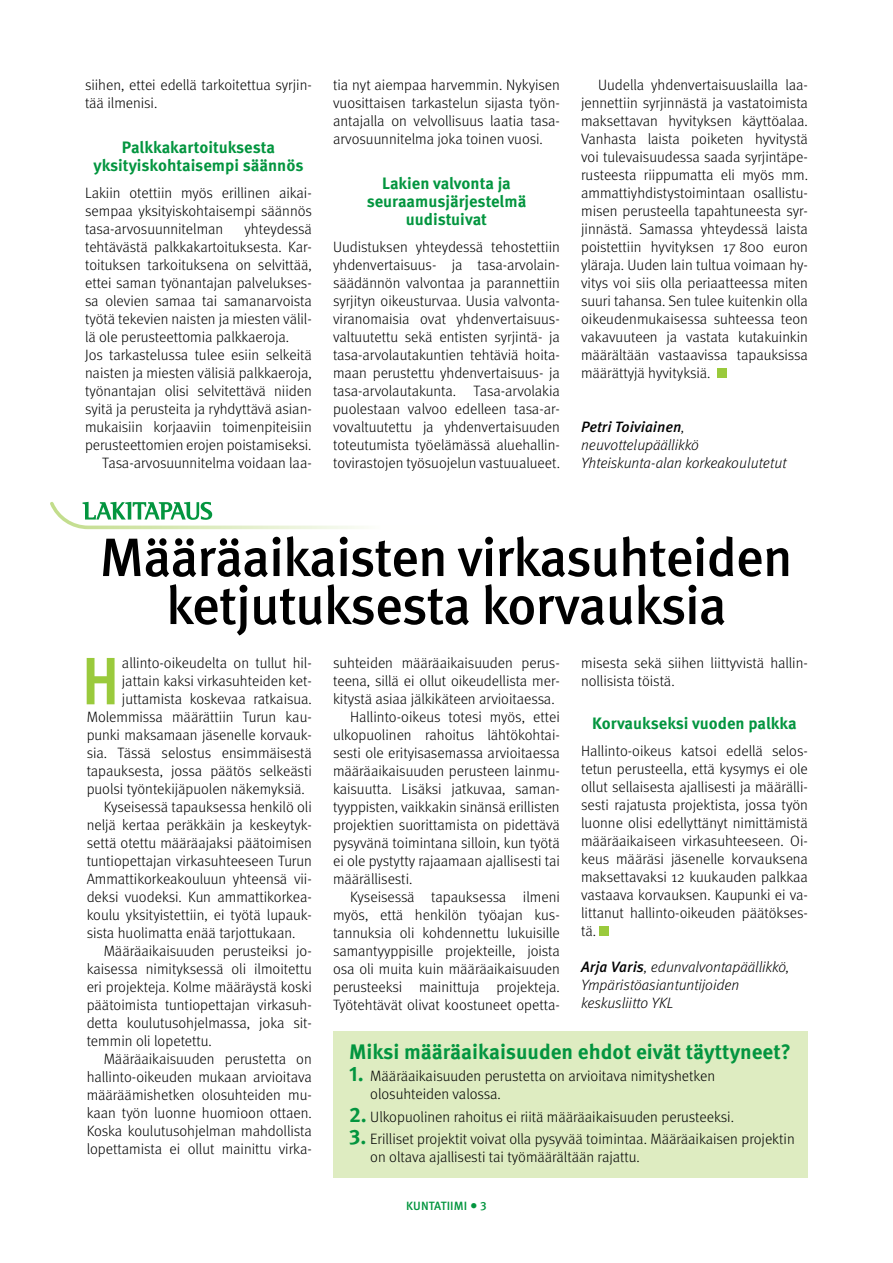
<style>
.page{position:relative;width:893px;height:1263px;background:#fff}
.page>*{position:absolute;margin:0;border:0;box-sizing:border-box;transform-origin:0 0}
.leipis_met_10_12_ANF{font:700 67.05px "Meta Cond OT";color:#9aca3c}
.ots_met_1{font:500 54px/48px "Meta OT";letter-spacing:-.025em;color:#000;text-align:center}
.väliots_met_1{font:700 21px "Meta OT";color:#03953f}
.väliots_met_1-2{font:700 16.5px/18px "Meta OT";color:#03953f;text-align:center}
.leipis_met_10_12{font:300 15px/18px "Meta OT";letter-spacing:-.005em;color:#000;text-align:justify}
.leipis_met_10_12_EI{font:300 15px/18px "Meta OT";letter-spacing:-.005em;color:#000;text-align:justify}
.leipis_met_10_12_ANF-2{font:300 15px "Meta OT";letter-spacing:-.005em;color:#000}
.kirjoittaja_met_tied{font:italic 300 15px/18px "Meta OT";color:#000}
.kirjoittaja_met_medi{font:italic 500 15px "Meta OT";color:#000}
.t1{font:500 12px "Meta OT";letter-spacing:.01em;color:#03953f}
.s1{font-weight:300}
.s2{font-weight:500}
.s3{font-weight:700;font-size:21px;color:#03953f}
.s4{font-size:15px}
</style>
<div class="page">
<div style="left:333px;top:1031px;width:475px;height:147px;background:#deecc1"></div>
<div style="left:717px;top:369px;width:10px;height:9px;background:#9aca3c"></div>
<div style="left:599px;top:927px;width:10px;height:9px;background:#9aca3c"></div>
<svg style="left:50px;top:501px;width:313px;height:29px"></svg>
<p class="leipis_met_10_12" style="left:85px;top:76px;width:228px">siihen, ettei edellä tarkoitettua syrjin&shy;tää ilmenisi.</p>
<p class="väliots_met_1-2" style="left:93px;top:138px;width:212px">Palkkakartoituksesta yksityiskohtaisempi säännös</p>
<p class="leipis_met_10_12_EI" style="left:85px;top:184px;width:228px">Lakiin otettiin myös erillinen aikai&shy;sempaa yksityiskohtaisempi säännös tasa-arvosuunnitelman</p>
<p class="leipis_met_10_12_EI" style="left:85px;top:220px;width:228px;text-indent:159px">yhteydessä tehtävästä palkkakartoituksesta. Kar&shy;toituksen tarkoituksena on selvittää, ettei saman työnantajan palvelukses&shy;sa olevien samaa tai samanarvoista työtä tekevien naisten ja miesten välil&shy;lä ole perusteettomia palkkaeroja.</p>
<p class="leipis_met_10_12_EI" style="left:85px;top:346px;width:228px">Jos tarkastelussa tulee esiin selkeitä naisten ja miesten välisiä palkkaeroja, työnantajan olisi selvitettävä niiden syitä ja perusteita ja ryhdyttävä asian&shy;mukaisiin korjaaviin toimenpiteisiin perusteettomien erojen poistamiseksi.</p>
<p class="leipis_met_10_12" style="left:102px;top:454px;width:211px">Tasa-arvosuunnitelma voidaan laa-</p>
<p class="leipis_met_10_12" style="left:333px;top:76px;width:228px">tia nyt aiempaa harvemmin. Nykyisen vuosittaisen tarkastelun sijasta työn&shy;antajalla on velvollisuus laatia tasa&shy;arvosuunnitelma joka toinen vuosi.</p>
<p class="väliots_met_1-2" style="left:367px;top:174px;width:161px">Lakien valvonta ja seuraamusjärjestelmä uudistuivat</p>
<p class="leipis_met_10_12_EI" style="left:333px;top:238px;width:228px">Uudistuksen yhteydessä tehostettiin yhdenvertaisuus- ja tasa-arvolain&shy;säädännön valvontaa ja parannettiin syrjityn oikeusturvaa. Uusia valvonta&shy;viranomaisia ovat yhdenvertaisuus&shy;valtuutettu sekä entisten syrjintä- ja tasa-arvolautakuntien tehtäviä hoita&shy;maan perustettu yhdenvertaisuus- ja tasa-arvolautakunta. Tasa-arvolakia puolestaan valvoo edelleen tasa-ar&shy;vovaltuutettu ja yhdenvertaisuuden toteutumista työelämässä aluehallin&shy;tovirastojen työsuojelun vastuualueet.</p>
<p class="leipis_met_10_12" style="left:581px;top:76px;width:228px;text-indent:17px">Uudella yhdenvertaisuuslailla laa&shy;jennettiin syrjinnästä ja vastatoimista maksettavan hyvityksen käyttöalaa.<br>Vanhasta laista poiketen hyvitystä voi tulevaisuudessa saada syrjintäpe&shy;rusteesta riippumatta eli myös mm. ammattiyhdistystoimintaan osallistu&shy;misen perusteella tapahtuneesta syr&shy;jinnästä. Samassa yhteydessä laista poistettiin hyvityksen 17 800 euron yläraja. Uuden lain tultua voimaan hy&shy;vitys voi siis olla periaatteessa miten suuri tahansa. Sen tulee kuitenkin olla oikeudenmukaisessa suhteessa teon vakavuuteen ja vastata kutakuinkin määrältään vastaavissa tapauksissa määrättyjä hyvityksiä.</p>
<p class="kirjoittaja_met_medi" style="left:581px;top:418px;width:105px">Petri Toiviainen<span class="s1">,</span></p>
<p class="kirjoittaja_met_tied" style="left:581px;top:436px;width:119px">neuvottelupäällikkö</p>
<p class="kirjoittaja_met_tied" style="left:581px;top:454px;width:207px">Yhteiskunta-alan korkeakoulutetut</p>
<p class="ots_met_1" style="left:99px;top:534px;width:695px">Määräaikaisten virkasuhteiden ketjutuksesta korvauksia</p>
<p class="leipis_met_10_12" style="left:581px;top:654px;width:228px">misesta sekä siihen liittyvistä hallin&shy;nollisista töistä.</p>
<p class="väliots_met_1-2" style="left:592px;top:714px;width:206px">Korvaukseksi vuoden palkka</p>
<p class="leipis_met_10_12_EI" style="left:581px;top:742px;width:228px">Hallinto-oikeus katsoi edellä selos&shy;tetun perusteella, että kysymys ei ole ollut sellaisesta ajallisesti ja määrälli&shy;sesti rajatusta projektista, jossa työn luonne olisi edellyttänyt nimittämistä määräaikaiseen virkasuhteeseen. Oi&shy;keus määräsi jäsenelle korvauksena maksettavaksi 12 kuukauden palkkaa vastaava korvauksen. Kaupunki ei va&shy;littanut hallinto-oikeuden päätökses&shy;tä.</p>
<p class="kirjoittaja_met_tied" style="left:581px;top:958px;width:210px"><span class="s2">Arja Varis</span>, edunvalvontapäällikkö,</p>
<p class="kirjoittaja_met_tied" style="left:581px;top:976px;width:160px">Ympäristöasiantuntijoiden keskusliitto YKL</p>
<p class="väliots_met_1" style="left:349px;top:1038px;width:443px">Miksi määräaikaisuuden ehdot eivät täyttyneet?</p>
<p class="leipis_met_10_12_EI" style="left:370px;top:1067px;width:346px;text-indent:-21px"><span class="s3">1.</span> Määräaikaisuuden perustetta on arvioitava nimityshetken olosuhteiden valossa.</p>
<p class="leipis_met_10_12_EI" style="left:349px;top:1108px;width:386px"><span class="s3">2.</span> Ulkopuolinen rahoitus ei riitä määräaikaisuuden perusteeksi.</p>
<p class="leipis_met_10_12_EI" style="left:370px;top:1130px;width:426px;text-indent:-21px"><span class="s3">3.</span> Erilliset projektit voivat olla pysyvää toimintaa. Määräaikaisen projektin on oltava ajallisesti tai työmäärältään rajattu.</p>
<p class="leipis_met_10_12_ANF" style="left:82px;top:638px;width:39px">H</p>
<p class="leipis_met_10_12_ANF-2" style="left:122px;top:654px;width:191px">allinto-oikeudelta on tullut hil-</p>
<p class="leipis_met_10_12" style="left:333px;top:654px;width:228px">suhteiden määräaikaisuuden perus&shy;teena, sillä ei ollut oikeudellista mer&shy;kitystä asiaa jälkikäteen arvioitaessa.</p>
<p class="leipis_met_10_12" style="left:333px;top:708px;width:228px;text-indent:17px">Hallinto-oikeus totesi myös, ettei ulkopuolinen rahoitus lähtökohtai&shy;sesti ole erityisasemassa arvioitaessa määräaikaisuuden perusteen lainmu&shy;kaisuutta. Lisäksi jatkuvaa, saman&shy;tyyppisten, vaikkakin sinänsä erillisten projektien suorittamista on pidettävä pysyvänä toimintana silloin, kun työtä ei ole pystytty rajaamaan ajallisesti tai määrällisesti.</p>
<p class="leipis_met_10_12" style="left:333px;top:888px;width:228px;text-indent:17px">Kyseisessä tapauksessa ilmeni myös, että henkilön työajan kus&shy;tannuksia oli kohdennettu lukuisille samantyyppisille projekteille, joista osa oli muita kuin määräaikaisuuden perusteeksi mainittuja projekteja.<br>Työtehtävät olivat koostuneet opetta-</p>
<p class="leipis_met_10_12_ANF-2" style="left:122px;top:672px;width:191px">jattain kaksi virkasuhteiden ket-</p>
<p class="leipis_met_10_12_ANF-2" style="left:122px;top:690px;width:191px">juttamista koskevaa ratkaisua.</p>
<p class="leipis_met_10_12_ANF-2" style="left:87px;top:708px;width:227px">Molemmissa määrättiin Turun kau-</p>
<p class="leipis_met_10_12_ANF-2" style="left:87px;top:726px;width:225px">punki maksamaan jäsenelle korvauk-</p>
<p class="leipis_met_10_12_ANF-2" style="left:87px;top:744px;width:227px">sia. Tässä selostus ensimmäisestä</p>
<p class="leipis_met_10_12_ANF-2" style="left:87px;top:762px;width:227px">tapauksesta, jossa päätös selkeästi</p>
<p class="leipis_met_10_12_ANF-2" style="left:87px;top:780px;width:220px">puolsi työntekijäpuolen näkemyksiä.</p>
<p class="leipis_met_10_12" style="left:87px;top:798px;width:227px;text-indent:17px">Kyseisessä tapauksessa henkilö oli neljä kertaa peräkkäin ja keskeytyk&shy;settä otettu määräajaksi päätoimisen tuntiopettajan virkasuhteeseen Turun Ammattikorkeakouluun yhteensä vii&shy;deksi vuodeksi. Kun ammattikorkea&shy;koulu yksityistettiin, ei työtä lupauk&shy;sista huolimatta enää tarjottukaan.</p>
<p class="leipis_met_10_12" style="left:87px;top:942px;width:227px;text-indent:17px">Määräaikaisuuden perusteiksi jo&shy;kaisessa nimityksessä oli ilmoitettu eri projekteja. Kolme määräystä koski päätoimista tuntiopettajan virkasuh&shy;detta koulutusohjelmassa, joka sit&shy;temmin oli lopetettu.</p>
<p class="leipis_met_10_12" style="left:87px;top:1050px;width:227px;text-indent:17px">Määräaikaisuuden perustetta on hallinto-oikeuden mukaan arvioitava määräämishetken olosuhteiden mu&shy;kaan työn luonne huomioon ottaen.<br>Koska koulutusohjelman mahdollista lopettamista ei ollut mainittu virka-</p>
<p class="t1" style="left:406px;top:1198px;width:82px">KUNTATIIMI <span class="s4">•</span> 3</p>
</div>
